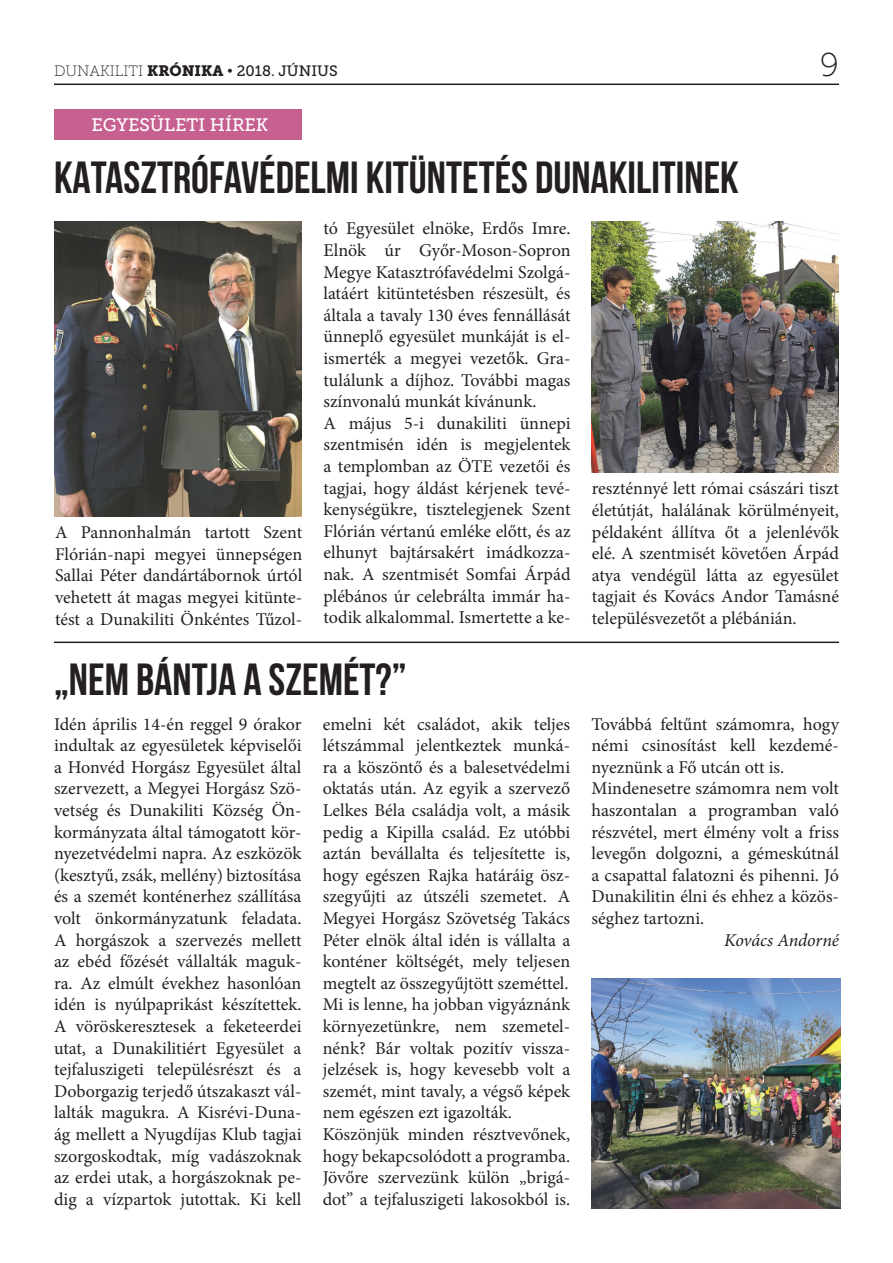
<style>
.page{position:relative;width:893px;height:1263px;background:#fff}
.page>*{position:absolute;margin:0;border:0;box-sizing:border-box;transform-origin:0 0}
.t1{font:700 45px "Bebas Neue";color:#231f20}
.t2{font:33px "Museo Slab 100";color:#231f20}
.t3{font:18px/21.6px "Minion Pro";color:#231f20;text-align:justify}
.t4{font:18px "Museo Slab 500";color:#fff}
.t5{font:italic 18px "Minion Pro";letter-spacing:-.005em;color:#231f20}
.t6{font:15px "Museo Slab 100";color:#231f20}
.s1{font-family:"Museo Slab 900"}
.s2{font-family:"Museo Slab 500"}
</style>
<div class="page">
<hr style="left:54px;top:84px;width:785px;height:1px;background:#231f20">
<div style="left:54px;top:109px;width:247px;height:30px;background:#c56090"></div>
<img style="left:54px;top:221px;width:247px;height:296px">
<img style="left:591px;top:221px;width:248px;height:252px">
<hr style="left:54px;top:642px;width:785px;height:1px;background:#231f20">
<img style="left:591px;top:979px;width:249px;height:230px">
<p class="t6" style="left:54px;top:63px;width:285px">DUNAKILITI <span class="s1">KRÓNIKA</span> • <span class="s2">2018. JÚNIUS</span></p>
<h2 class="t2" style="left:820px;top:47px;width:21px">9</h2>
<p class="t4" style="left:91px;top:115px;width:131px">EGYESÜLETI HÍREK</p>
<h1 class="t1" style="left:54px;top:153px;width:684px">KATASZTRÓFAVÉDELMI KITÜNTETÉS DUNAKILITINEK</h1>
<p class="t3" style="left:55px;top:522px;width:249px">A Pannonhalmán tartott Szent Flórián-napi megyei ünnepségen Sallai Péter dandártábornok úrtól vehetett át magas megyei kitünte&shy;tést a Dunakiliti Önkéntes Tűzol-</p>
<p class="t3" style="left:323px;top:218px;width:249px;text-align:left">tó Egyesület elnöke, Erdős Imre.<br>Elnök úr Győr-Moson-Sopron Megye Katasztrófavédelmi Szolgá&shy;latáért kitüntetésben részesült, és általa a tavaly 130 éves fennállását ünneplő egyesület munkáját is el&shy;ismerték a megyei vezetők. Gra&shy;tulálunk a díjhoz. További magas színvonalú munkát kívánunk.<br>A május 5-i dunakiliti ünnepi szentmisén idén is megjelentek a templomban az ÖTE vezetői és tagjai, hogy áldást kérjenek tevé&shy;kenységükre, tisztelegjenek Szent Flórián vértanú emléke előtt, és az elhunyt bajtársakért imádkozza&shy;nak. A szentmisét Somfai Árpád plébános úr celebrálta immár ha&shy;todik alkalommal. Ismertette a ke-</p>
<h1 class="t1" style="left:54px;top:655px;width:354px">„NEM BÁNTJA A SZEMÉT?”</h1>
<p class="t3" style="left:592px;top:478px;width:249px">reszténnyé lett római császári tiszt életútját, halálának körülményeit, példaként állítva őt a jelenlévők elé. A szentmisét követően Árpád atya vendégül látta az egyesület tagjait és Kovács Andor Tamásné településvezetőt a plébánián.</p>
<p class="t3" style="left:54px;top:713px;width:249px">Idén április 14-én reggel 9 órakor indultak az egyesületek képviselői a Honvéd Horgász Egyesület által szervezett, a Megyei Horgász Szö&shy;vetség és Dunakiliti Község Ön&shy;kormányzata által támogatott kör&shy;nyezetvédelmi napra. Az eszközök (kesztyű, zsák, mellény) biztosítása és a szemét konténerhez szállítása volt önkormányzatunk feladata.<br>A horgászok a szervezés mellett az ebéd főzését vállalták maguk&shy;ra. Az elmúlt évekhez hasonlóan idén is nyúlpaprikást készítettek.<br>A vöröskeresztesek a feketeerdei utat, a Dunakilitiért Egyesület a tejfaluszigeti településrészt és a Doborgazig terjedő útszakaszt vál&shy;lalták magukra. A Kisrévi-Duna&shy;ág mellett a Nyugdíjas Klub tagjai szorgoskodtak, míg vadászoknak az erdei utak, a horgászoknak pe&shy;dig a vízpartok jutottak. Ki kell</p>
<p class="t3" style="left:323px;top:713px;width:249px;text-align:left">emelni két családot, akik teljes létszámmal jelentkeztek munká&shy;ra a köszöntő és a balesetvédelmi oktatás után. Az egyik a szervező Lelkes Béla családja volt, a másik pedig a Kipilla család. Ez utóbbi aztán bevállalta és teljesítette is, hogy egészen Rajka határáig ös - szegyűjti az útszéli szemetet. A Megyei Horgász Szövetség Takács Péter elnök által idén is vállalta a konténer költségét, mely teljesen megtelt az összegyűjtött szeméttel.<br>Mi is lenne, ha jobban vigyáznánk környezetünkre, nem szemetel&shy;nénk? Bár voltak pozitív vissza&shy;jelzések is, hogy kevesebb volt a szemét, mint tavaly, a végső képek nem egészen ezt igazolták.<br>Köszönjük minden résztvevőnek, hogy bekapcsolódott a programba.<br>Jövőre szervezünk külön „brigá&shy;dot” a tejfaluszigeti lakosokból is.</p>
<p class="t3" style="left:591px;top:713px;width:249px;text-align:left">Továbbá feltűnt számomra, hogy némi csinosítást kell kezdemé&shy;nyeznünk a Fő utcán ott is.<br>Mindenesetre számomra nem volt haszontalan a programban való részvétel, mert élmény volt a friss levegőn dolgozni, a gémeskútnál a csapattal falatozni és pihenni. Jó<br>Dunakilitin élni és ehhez a közös&shy;séghez tartozni.</p>
<p class="t5" style="left:724px;top:928px;width:116px">Kovács Andorné</p>
</div>
